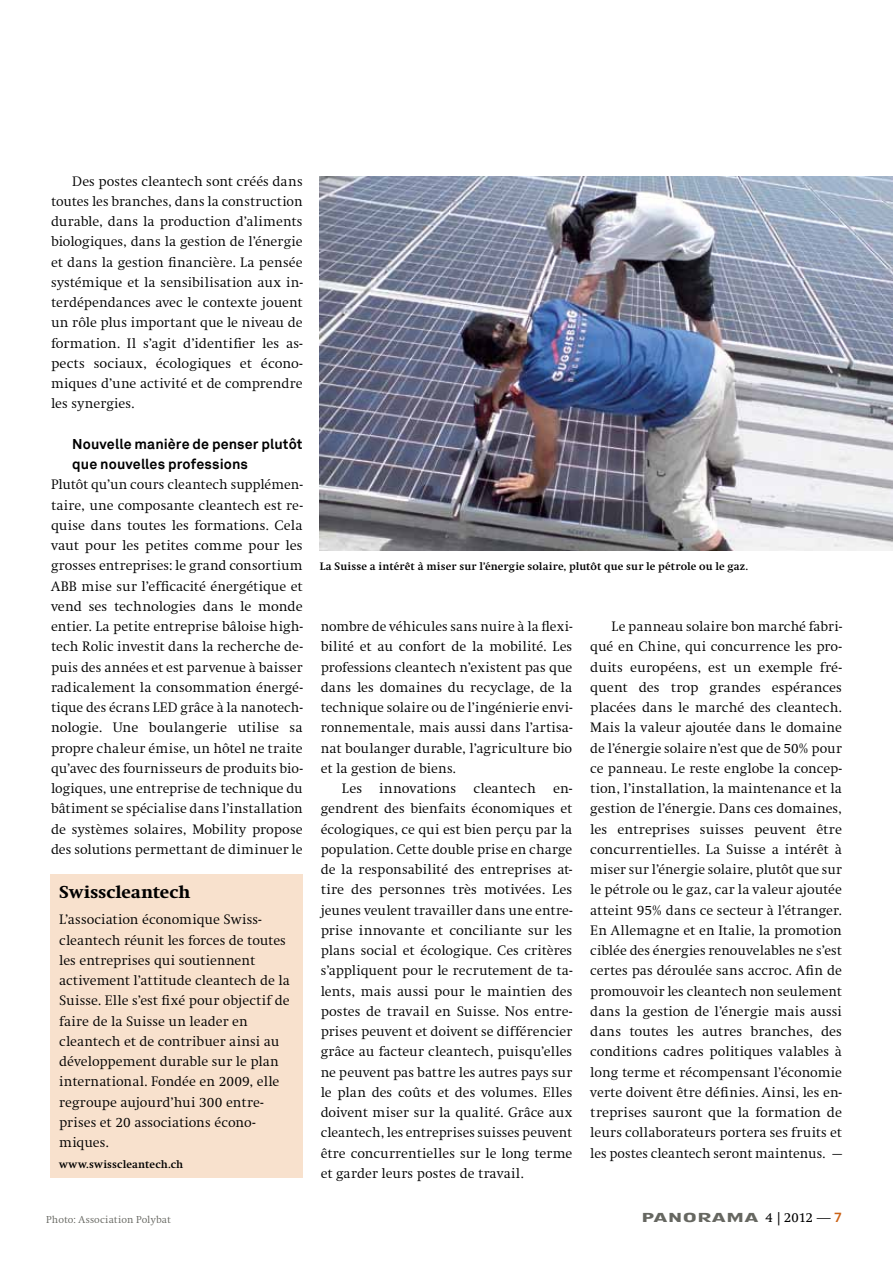
<style>
.page{position:relative;width:893px;height:1263px;background:#fff}
.page>*{position:absolute;margin:0;border:0;box-sizing:border-box;transform-origin:0 0}
.t1{font:800 18px "Swift";color:#000}
.t2{font:300 14.25px/20.2px "Swift";color:#000;text-align:justify}
.t3{font:700 14.25px/20.2px "Akkurat";letter-spacing:.005em;color:#000}
.t4{font:13.5px "Rundfunk Grotesk Com";color:#666761;scale:1.5 1}
.t5{font:700 11.25px "Swift";letter-spacing:.015em;color:#000}
.t6{font:300 10.5px "Swift";letter-spacing:.01em;color:#666761}
.s1{font-family:"Swift Com";color:#000}
.s2{font-family:"Swift";font-weight:300;color:#000}
.s3{font-family:"Akkurat";font-weight:700;color:#cb6114}
</style>
<div class="page">
<div style="left:51px;top:874px;width:252px;height:304px;background:#f8e1cd"></div>
<img style="left:320px;top:176px;width:573px;height:374px">
<p class="t2" style="left:51px;top:171px;width:253px;text-indent:21px">Des postes cleantech sont créés dans toutes les branches, dans la construction durable, dans la production d’aliments biologiques, dans la gestion de l’énergie et dans la gestion financière. La pensée systémique et la sensibilisation aux in&shy;terdépendances avec le contexte jouent un rôle plus important que le niveau de formation. Il s’agit d’identifier les as&shy;pects sociaux, écologiques et écono&shy;miques d’une activité et de comprendre les synergies.</p>
<p class="t3" style="left:72px;top:434px;width:232px">Nouvelle manière de penser plutôt que nouvelles professions</p>
<p class="t2" style="left:51px;top:475px;width:253px">Plutôt qu’un cours cleantech supplémen&shy;taire, une composante cleantech est re&shy;quise dans toutes les formations. Cela vaut pour les petites comme pour les grosses entreprises: le grand consortium ABB mise sur l’efficacité énergétique et vend ses technologies dans le monde entier. La petite entreprise bâloise high&shy;tech Rolic investit dans la recherche de&shy;puis des années et est parvenue à baisser radicalement la consommation énergé&shy;tique des écrans LED grâce à la nanotech&shy;nologie. Une boulangerie utilise sa propre chaleur émise, un hôtel ne traite qu’avec des fournisseurs de produits bio&shy;logiques, une entreprise de technique du bâtiment se spécialise dans l’installation de systèmes solaires, Mobility propose des solutions permettant de diminuer le</p>
<p class="t1" style="left:59px;top:882px;width:133px">Swisscleantech</p>
<p class="t2" style="left:59px;top:910px;width:232px;text-align:left">L’association économique Swiss&shy;cleantech réunit les forces de toutes les entreprises qui soutiennent activement l’attitude cleantech de la<br>Suisse. Elle s’est fixé pour objectif de faire de la Suisse un leader en cleantech et de contribuer ainsi au développement durable sur le plan international. Fondée en 2009, elle regroupe aujourd’hui 300 entre&shy;prises et 20 associations écono&shy;miques.</p>
<p class="t5" style="left:59px;top:1158px;width:125px">www.swisscleantech.ch</p>
<p class="t5" style="left:320px;top:561px;width:429px">La Suisse a intérêt à miser sur l’énergie solaire, plutôt que sur le pétrole ou le gaz.</p>
<p class="t2" style="left:321px;top:617px;width:253px">nombre de véhicules sans nuire à la flexi&shy;bilité et au confort de la mobilité. Les professions cleantech n’existent pas que dans les domaines du recyclage, de la technique solaire ou de l’ingénierie envi&shy;ronnementale, mais aussi dans l’artisa&shy;nat boulanger durable, l’agriculture bio et la gestion de biens.</p>
<p class="t2" style="left:321px;top:779px;width:253px;text-indent:21px">Les innovations cleantech en&shy;gendrent des bienfaits économiques et écologiques, ce qui est bien perçu par la population. Cette double prise en charge de la responsabilité des entreprises at&shy;tire des personnes très motivées. Les jeunes veulent travailler dans une entre&shy;prise innovante et conciliante sur les plans social et écologique. Ces critères s’appliquent pour le recrutement de ta&shy;lents, mais aussi pour le maintien des postes de travail en Suisse. Nos entre&shy;prises peuvent et doivent se différencier grâce au facteur cleantech, puisqu’elles ne peuvent pas battre les autres pays sur le plan des coûts et des volumes. Elles doivent miser sur la qualité. Grâce aux cleantech, les entreprises suisses peuvent être concurrentielles sur le long terme et garder leurs postes de travail.</p>
<p class="t2" style="left:590px;top:617px;width:253px;text-indent:21px">Le panneau solaire bon marché fabri&shy;qué en Chine, qui concurrence les pro&shy;duits européens, est un exemple fré&shy;quent des trop grandes espérances placées dans le marché des cleantech.<br>Mais la valeur ajoutée dans le domaine de l’énergie solaire n’est que de 50% pour ce panneau. Le reste englobe la concep&shy;tion, l’installation, la maintenance et la gestion de l’énergie. Dans ces domaines, les entreprises suisses peuvent être concurrentielles. La Suisse a intérêt à miser sur l’énergie solaire, plutôt que sur le pétrole ou le gaz, car la valeur ajoutée atteint 95% dans ce secteur à l’étranger.<br>En Allemagne et en Italie, la promotion ciblée des énergies renouvelables ne s’est certes pas déroulée sans accroc. Afin de promouvoir les cleantech non seulement dans la gestion de l’énergie mais aussi dans toutes les autres branches, des conditions cadres politiques valables à long terme et récompensant l’économie verte doivent être définies. Ainsi, les en&shy;treprises sauront que la formation de leurs collaborateurs portera ses fruits et les postes cleantech seront maintenus. —</p>
<p class="t6" style="left:46px;top:1214px;width:126px">Photo: Association Polybat</p>
<p class="t4" style="left:641px;top:1210px;width:135px">PANORAMA <span class="s1">4 |2012</span> <span class="s2">—</span> <span class="s3">7</span></p>
</div>
